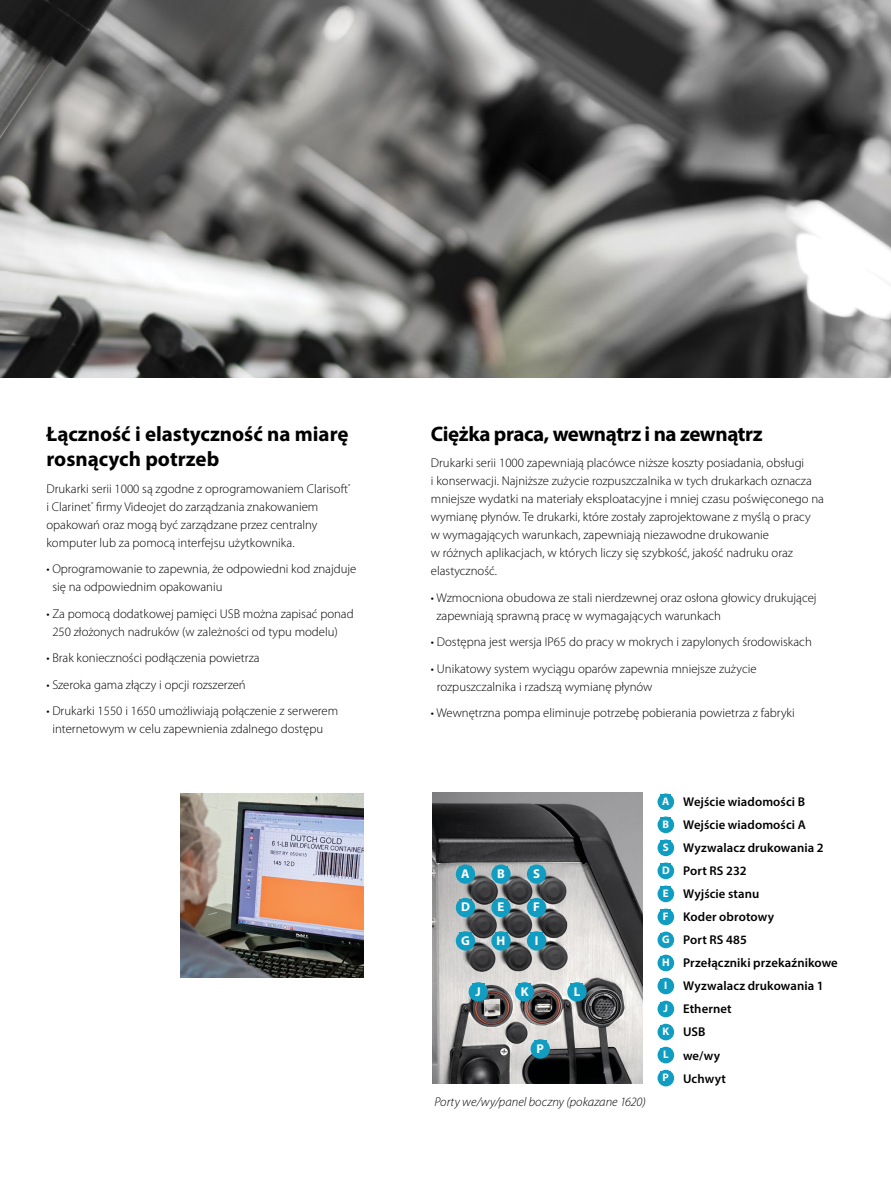
<style>
.page{position:relative;width:891px;height:1188px;background:#fff}
.page>*{position:absolute;margin:0;border:0;box-sizing:border-box;transform-origin:0 0}
.t1{font:700 21px/25.5px "Myriad Pro";color:#000}
.t2{font:700 21px "Myriad Pro";letter-spacing:-.02em;color:#000}
.t3{font:700 12.9px "Myriad Pro";color:#fff}
.t4{font:300 12.75px/18px "Myriad Pro";color:#000}
.t5{font:600 12.75px/23.1px "Myriad Pro";letter-spacing:.01em;color:#000}
.t6{font:italic 300 12.75px "Myriad Pro";letter-spacing:.005em;color:#000}
.t7{font:700 10.95px/23px "Myriad Pro";color:#fff;text-align:justify}
</style>
<div class="page">
<img style="left:432px;top:792px;width:210px;height:292px">
<div style="left:456px;top:864px;width:19px;height:20px;background:#109dc1;border-radius:50%"></div>
<svg style="left:491px;top:864px;width:20px;height:20px"></svg>
<div style="left:495px;top:866px;width:12px;height:14px;background:#109dc1"></div>
<div style="left:527px;top:864px;width:19px;height:20px;background:#109dc1;border-radius:50%"></div>
<div style="left:456px;top:898px;width:19px;height:19px;background:#109dc1;border-radius:50%"></div>
<div style="left:459px;top:899px;width:12px;height:15px;background:#109dc1"></div>
<svg style="left:491px;top:898px;width:20px;height:19px"></svg>
<div style="left:495px;top:899px;width:12px;height:15px;background:#109dc1"></div>
<div style="left:527px;top:898px;width:19px;height:19px;background:#109dc1;border-radius:50%"></div>
<div style="left:531px;top:899px;width:12px;height:15px;background:#109dc1"></div>
<div style="left:456px;top:931px;width:19px;height:20px;background:#109dc1;border-radius:50%"></div>
<div style="left:459px;top:932px;width:12px;height:15px;background:#109dc1"></div>
<svg style="left:491px;top:931px;width:20px;height:20px"></svg>
<div style="left:495px;top:932px;width:12px;height:15px;background:#109dc1"></div>
<div style="left:527px;top:931px;width:19px;height:20px;background:#109dc1;border-radius:50%"></div>
<div style="left:531px;top:932px;width:12px;height:15px;background:#109dc1"></div>
<div style="left:469px;top:982px;width:19px;height:20px;background:#109dc1;border-radius:50%"></div>
<div style="left:472px;top:983px;width:12px;height:15px;background:#109dc1"></div>
<div style="left:515px;top:982px;width:19px;height:20px;background:#109dc1;border-radius:50%"></div>
<div style="left:519px;top:983px;width:12px;height:15px;background:#109dc1"></div>
<svg style="left:567px;top:982px;width:20px;height:20px"></svg>
<div style="left:571px;top:983px;width:12px;height:15px;background:#109dc1"></div>
<div style="left:531px;top:1039px;width:19px;height:20px;background:#109dc1;border-radius:50%"></div>
<div style="left:534px;top:1040px;width:12px;height:15px;background:#109dc1"></div>
<div style="left:658px;top:863px;width:16px;height:16px;background:#109dc1;border-radius:50%"></div>
<div style="left:658px;top:932px;width:16px;height:16px;background:#109dc1;border-radius:50%"></div>
<div style="left:658px;top:794px;width:16px;height:16px;background:#109dc1;border-radius:50%"></div>
<div style="left:658px;top:886px;width:16px;height:16px;background:#109dc1;border-radius:50%"></div>
<div style="left:658px;top:955px;width:16px;height:16px;background:#109dc1;border-radius:50%"></div>
<div style="left:658px;top:817px;width:16px;height:16px;background:#109dc1;border-radius:50%"></div>
<div style="left:658px;top:909px;width:16px;height:16px;background:#109dc1;border-radius:50%"></div>
<div style="left:658px;top:978px;width:16px;height:16px;background:#109dc1;border-radius:50%"></div>
<div style="left:658px;top:840px;width:16px;height:16px;background:#109dc1;border-radius:50%"></div>
<div style="left:658px;top:1001px;width:16px;height:16px;background:#109dc1;border-radius:50%"></div>
<div style="left:658px;top:1024px;width:16px;height:16px;background:#109dc1;border-radius:50%"></div>
<div style="left:658px;top:1047px;width:16px;height:16px;background:#109dc1;border-radius:50%"></div>
<div style="left:658px;top:1070px;width:16px;height:16px;background:#109dc1;border-radius:50%"></div>
<img style="left:180px;top:794px;width:184px;height:183px">
<img style="left:0;top:0;width:891px;height:378px">
<h1 class="t1" style="left:46px;top:420px;width:304px">Łączność i elastyczność na miarę rosnących potrzeb</h1>
<p class="t4" style="left:46px;top:480px;width:305px">Drukarki serii 1000 są zgodne z oprogramowaniem Clarisoft<sup>® </sup>i Clarinet<sup>®</sup> firmy Videojet do zarządzania znakowaniem opakowań oraz mogą być zarządzane przez centralny komputer lub za pomocą interfejsu użytkownika.</p>
<p class="t4" style="left:52px;top:560px;width:306px;text-indent:-6px">• Oprogramowanie to zapewnia, że odpowiedni kod znajduje się na odpowiednim opakowaniu</p>
<p class="t4" style="left:52px;top:605px;width:303px;text-indent:-6px">• Za pomocą dodatkowej pamięci USB można zapisać ponad<br>250 złożonych nadruków (w zależności od typu modelu)</p>
<p class="t4" style="left:46px;top:649px;width:215px">• Brak konieczności podłączenia powietrza</p>
<p class="t4" style="left:46px;top:676px;width:201px">• Szeroka gama złączy i opcji rozszerzeń</p>
<p class="t4" style="left:52px;top:702px;width:287px;text-indent:-6px">• Drukarki 1550 i 1650 umożliwiają połączenie z serwerem internetowym w celu zapewnienia zdalnego dostępu</p>
<h1 class="t2" style="left:431px;top:420px;width:333px">Ciężka praca, wewnątrz i na zewnątrz</h1>
<p class="t4" style="left:431px;top:454px;width:395px">Drukarki serii 1000 zapewniają placówce niższe koszty posiadania, obsługi<br>i konserwacji. Najniższe zużycie rozpuszczalnika w tych drukarkach oznacza mniejsze wydatki na materiały eksploatacyjne i mniej czasu poświęconego na wymianę płynów. Te drukarki, które zostały zaprojektowane z myślą o pracy<br>w wymagających warunkach, zapewniają niezawodne drukowanie<br>w różnych aplikacjach, w których liczy się szybkość, jakość nadruku oraz elastyczność.</p>
<p class="t4" style="left:436px;top:589px;width:382px;text-indent:-5px">• Wzmocniona obudowa ze stali nierdzewnej oraz osłona głowicy drukującej zapewniają sprawną pracę w wymagających warunkach</p>
<p class="t4" style="left:431px;top:633px;width:382px">• Dostępna jest wersja IP65 do pracy w mokrych i zapylonych środowiskach</p>
<p class="t4" style="left:437px;top:660px;width:321px;text-indent:-6px">• Unikatowy system wyciągu oparów zapewnia mniejsze zużycie rozpuszczalnika i rzadszą wymianę płynów</p>
<p class="t4" style="left:431px;top:704px;width:366px">• Wewnętrzna pompa eliminuje potrzebę pobierania powietrza z fabryki</p>
<p class="t3" style="left:461px;top:865px;width:10px">A</p>
<p class="t3" style="left:497px;top:865px;width:9px">B</p>
<p class="t3" style="left:533px;top:865px;width:8px">S</p>
<p class="t3" style="left:461px;top:898px;width:10px">D</p>
<p class="t3" style="left:498px;top:898px;width:8px">E</p>
<p class="t3" style="left:533px;top:898px;width:8px">F</p>
<p class="t3" style="left:461px;top:932px;width:10px">G</p>
<p class="t3" style="left:497px;top:932px;width:10px">H</p>
<p class="t3" style="left:535px;top:932px;width:5px">I</p>
<p class="t3" style="left:476px;top:983px;width:7px">J</p>
<p class="t3" style="left:521px;top:983px;width:9px">K</p>
<p class="t3" style="left:574px;top:983px;width:8px">L</p>
<p class="t3" style="left:537px;top:1040px;width:9px">P</p>
<p class="t6" style="left:434px;top:1095px;width:213px">Porty we/wy/panel boczny (pokazane 1620)</p>
<p class="t7" style="left:662px;top:789px;width:9px">A</p>
<p class="t7" style="left:663px;top:812px;width:8px">B</p>
<p class="t7" style="left:663px;top:836px;width:7px">S</p>
<p class="t7" style="left:662px;top:859px;width:9px">D</p>
<p class="t7" style="left:663px;top:882px;width:7px">E</p>
<p class="t7" style="left:663px;top:905px;width:7px">F</p>
<p class="t7" style="left:662px;top:928px;width:9px">G</p>
<p class="t7" style="left:662px;top:951px;width:9px">H</p>
<p class="t7" style="left:664px;top:974px;width:5px">I</p>
<p class="t7" style="left:662px;top:997px;width:8px">J K L P</p>
<p class="t5" style="left:683px;top:790px;width:156px">Wejście wiadomości B<br>Wejście wiadomości A<br>Wyzwalacz drukowania 2<br>Port RS 232<br>Wyjście stanu<br>Koder obrotowy<br>Port RS 485<br>Przełączniki przekaźnikowe<br>Wyzwalacz drukowania 1<br>Ethernet<br>USB<br>we/wy<br>Uchwyt</p>
</div>
